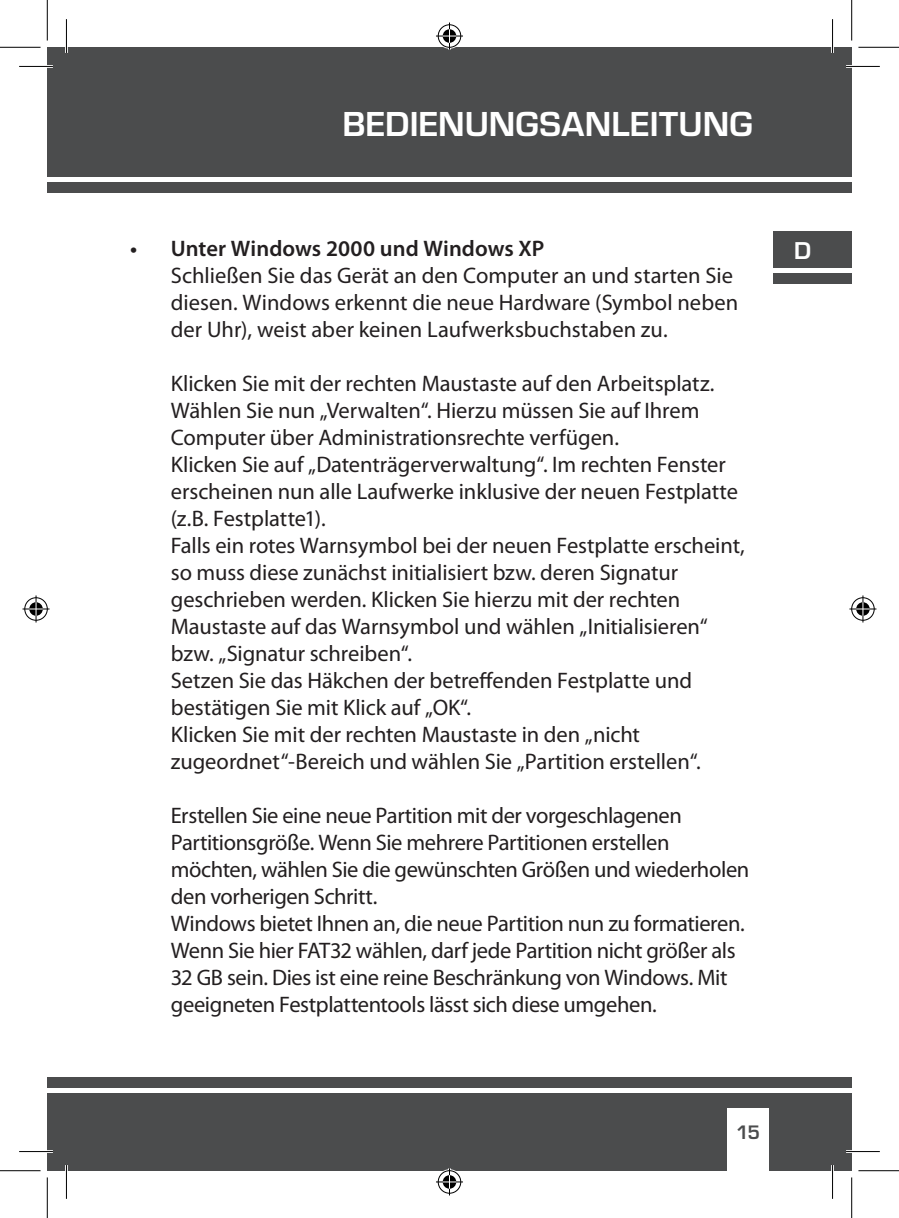
<style>
.page{position:relative;width:899px;height:1218px;background:#fff}
.page>*{position:absolute;margin:0;border:0;box-sizing:border-box;transform-origin:0 0}
.t1{font:700 36px "Eurostile T";letter-spacing:.005em;color:#fff}
.t2{font:22.5px/27px "Myriad Pro";letter-spacing:-.005em;color:#231f20}
.t3{font:600 22.5px "Myriad Pro";letter-spacing:.005em;color:#231f20}
.t4{font:600 22.5px "Eurostile";color:#fff}
.t5{font:600 18px "Eurostile";color:#4b4c4d}
</style>
<div class="page">
<div style="left:47px;top:47px;width:19px;height:130px;background:#4b4c4d"></div>
<div style="left:47px;top:182px;width:19px;height:11px;background:#4b4c4d"></div>
<div style="left:47px;top:1092px;width:19px;height:78px;background:#4b4c4d"></div>
<div style="left:47px;top:1076px;width:19px;height:10px;background:#4b4c4d"></div>
<div style="left:773px;top:232px;width:78px;height:36px;background:#4b4c4d"></div>
<div style="left:66px;top:47px;width:785px;height:130px;background:#4b4c4d"></div>
<div style="left:66px;top:182px;width:785px;height:11px;background:#4b4c4d"></div>
<div style="left:66px;top:1092px;width:785px;height:78px;background:#4b4c4d"></div>
<div style="left:66px;top:1076px;width:785px;height:10px;background:#4b4c4d"></div>
<div style="left:727px;top:1107px;width:41px;height:63px;background:#fff"></div>
<div style="left:773px;top:273px;width:78px;height:11px;background:#4b4c4d"></div>
<hr style="left:19px;top:65px;width:34px;height:3px;background:#fff">
<hr style="left:845px;top:65px;width:34px;height:3px;background:#fff">
<hr style="left:19px;top:1149px;width:34px;height:3px;background:#fff">
<hr style="left:845px;top:1149px;width:34px;height:3px;background:#fff">
<hr style="left:65px;top:19px;width:3px;height:34px;background:#fff">
<hr style="left:65px;top:1164px;width:3px;height:34px;background:#fff">
<hr style="left:830px;top:19px;width:3px;height:34px;background:#fff">
<hr style="left:830px;top:1164px;width:3px;height:34px;background:#fff">
<hr style="left:19px;top:66px;width:34px;height:1px;background:#000">
<hr style="left:845px;top:66px;width:34px;height:1px;background:#000">
<hr style="left:19px;top:1150px;width:34px;height:1px;background:#000">
<hr style="left:845px;top:1150px;width:34px;height:1px;background:#000">
<hr style="left:66px;top:19px;width:1px;height:34px;background:#000">
<hr style="left:66px;top:1164px;width:1px;height:34px;background:#000">
<hr style="left:831px;top:19px;width:1px;height:34px;background:#000">
<hr style="left:831px;top:1164px;width:1px;height:34px;background:#000">
<hr style="left:0;top:47px;width:41px;height:1px;background:#000">
<hr style="left:858px;top:47px;width:40px;height:1px;background:#000">
<hr style="left:0;top:1169px;width:41px;height:1px;background:#000">
<hr style="left:858px;top:1169px;width:40px;height:1px;background:#000">
<hr style="left:47px;top:0;width:1px;height:40px;background:#000">
<hr style="left:47px;top:1177px;width:1px;height:40px;background:#000">
<hr style="left:850px;top:0;width:1px;height:40px;background:#000">
<hr style="left:850px;top:1177px;width:1px;height:40px;background:#000">
<svg style="left:436px;top:23px;width:27px;height:27px"></svg>
<svg style="left:436px;top:1168px;width:27px;height:27px"></svg>
<svg style="left:23px;top:595px;width:27px;height:27px"></svg>
<svg style="left:849px;top:595px;width:27px;height:27px"></svg>
<h1 class="t1" style="left:342px;top:103px;width:411px">BEDIENUNGSANLEITUNG</h1>
<p class="t3" style="left:130px;top:235px;width:9px">•</p>
<p class="t3" style="left:171px;top:235px;width:375px">Unter Windows 2000 und Windows XP</p>
<p class="t2" style="left:171px;top:262px;width:568px">Schließen Sie das Gerät an den Computer an und starten Sie diesen. Windows erkennt die neue Hardware (Symbol neben der Uhr), weist aber keinen Laufwerksbuchstaben zu.</p>
<p class="t2" style="left:171px;top:370px;width:575px">Klicken Sie mit der rechten Maustaste auf den Arbeitsplatz.<br>Wählen Sie nun „Verwalten“. Hierzu müssen Sie auf Ihrem Computer über Administrationsrechte verfügen.<br>Klicken Sie auf „Datenträgerverwaltung“. Im rechten Fenster erscheinen nun alle Laufwerke inklusive der neuen Festplatte (z.B. Festplatte1).<br>Falls ein rotes Warnsymbol bei der neuen Festplatte erscheint, so muss diese zunächst initialisiert bzw. deren Signatur geschrieben werden. Klicken Sie hierzu mit der rechten Maustaste auf das Warnsymbol und wählen „Initialisieren“ bzw. „Signatur schreiben“.<br>Setzen Sie das Häkchen der betreffenden Festplatte und bestätigen Sie mit Klick auf „OK“.<br>Klicken Sie mit der rechten Maustaste in den „nicht zugeordnet“-Bereich und wählen Sie „Partition erstellen“.</p>
<p class="t2" style="left:171px;top:802px;width:580px">Erstellen Sie eine neue Partition mit der vorgeschlagenen Partitionsgröße. Wenn Sie mehrere Partitionen erstellen möchten, wählen Sie die gewünschten Größen und wiederholen den vorherigen Schritt.<br>Windows bietet Ihnen an, die neue Partition nun zu formatieren.<br>Wenn Sie hier FAT32 wählen, darf jede Partition nicht größer als 32 GB sein. Dies ist eine reine Beschränkung von Windows. Mit geeigneten Festplattentools lässt sich diese umgehen.</p>
<p class="t4" style="left:793px;top:236px;width:18px">D</p>
<p class="t5" style="left:735px;top:1120px;width:25px">15</p>
</div>
